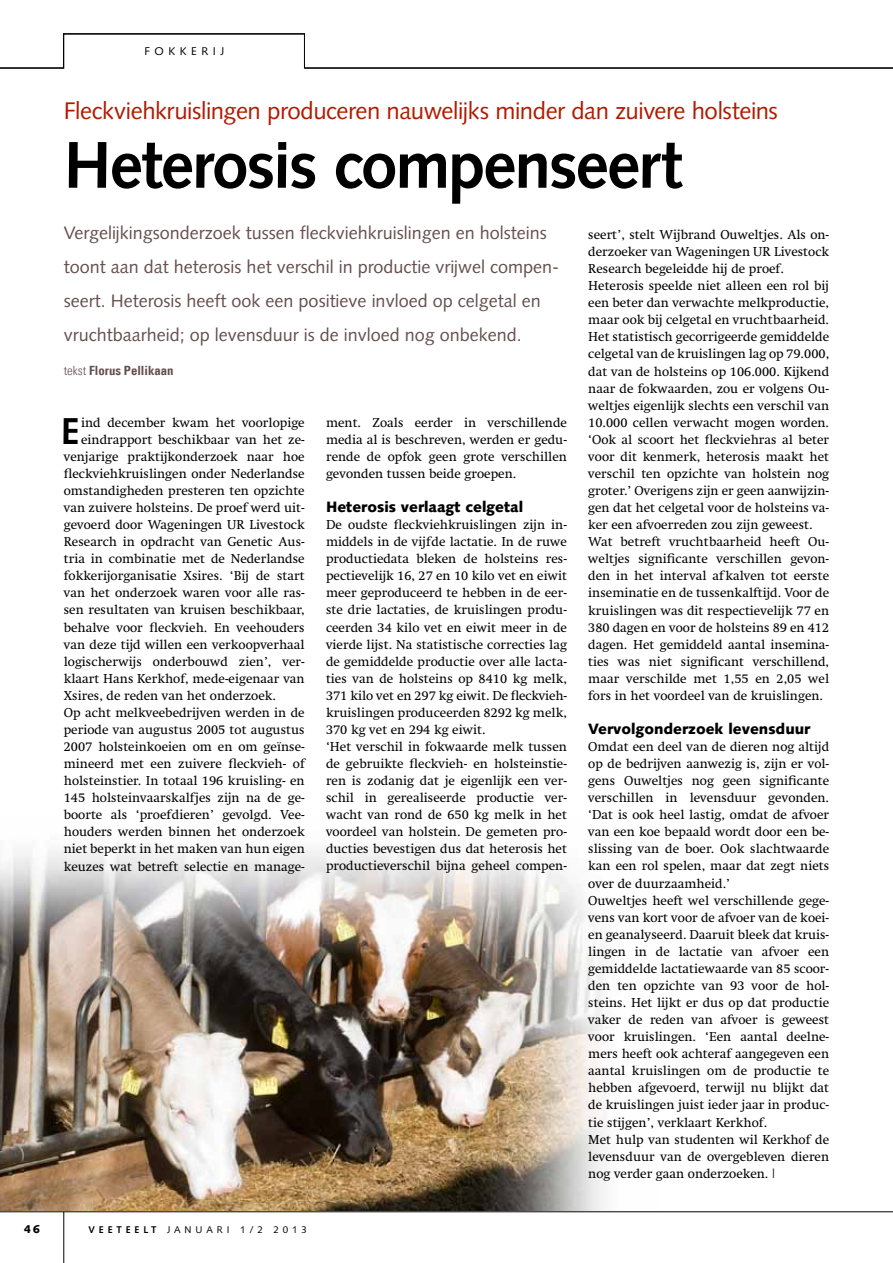
<style>
.page{position:relative;width:893px;height:1263px;background:#fff}
.page>*{position:absolute;margin:0;border:0;box-sizing:border-box;transform-origin:0 0}
.t1{font:700 66px "Syntax LT Pro";letter-spacing:-.03em;color:#000}
.t2{font:700 37.35px "Syntax LT Pro";color:#000}
.t3{font:24px "Syntax LT Pro";letter-spacing:-.02em;color:#b01b00}
.t4{font:18px/34.2px "Syntax LT Pro";color:#654f4d}
.t5{font:900 15px "Syntax LT Pro";color:#000}
.t6{font:13.2px/17.1px "Swift LT Pro";color:#000}
.t7{font:12.75px "Univers Com 67 Bold Cond";color:#654f4d}
.t8{font:11.25px "Syntax LT Pro";letter-spacing:.4em;color:#000}
.t9{font:900 11.25px "Syntax LT Pro";color:#000}
.t10{font:700 9.75px "Syntax LT Pro";letter-spacing:.4em;color:#000}
.t11{font:9.75px "Syntax LT Pro";color:#000}
.s1{font-family:"Univers Com 47 Light Cond"}
.s2{font-family:"Univers LT Pro 45";font-weight:300}
.s3{font-weight:400}
</style>
<div class="page">
<img style="left:0;top:849px;width:603px;height:362px">
<svg style="left:0;top:33px;width:893px;height:35px"></svg>
<svg style="left:0;top:1211px;width:893px;height:52px"></svg>
<hr style="left:63px;top:1212px;width:1px;height:51px;background:#000">
<p class="t8" style="left:144px;top:45px;width:81px">FOKKERIJ</p>
<h3 class="t3" style="left:64px;top:97px;width:716px">Fleckviehkruislingen produceren nauwelijks minder dan zuivere holsteins</h3>
<h1 class="t1" style="left:64px;top:126px;width:620px">Heterosis compenseert</h1>
<p class="t4" style="left:64px;top:216px;width:497px">Vergelijkingsonderzoek tussen fleckviehkruislingen en holsteins toont aan dat heterosis het verschil in productie vrijwel compen&shy;seert. Heterosis heeft ook een positieve invloed op celgetal en vruchtbaarheid; op levensduur is de invloed nog onbekend.</p>
<p class="t7" style="left:64px;top:363px;width:111px"><span class="s1">tekst</span> Florus Pellikaan</p>
<p class="t6" style="left:588px;top:226px;width:242px">seert’, stelt Wijbrand Ouweltjes. Als on&shy;derzoeker van Wageningen UR Livestock Research begeleidde hij de proef.<br>Heterosis speelde niet alleen een rol bij een beter dan verwachte melkproductie, maar ook bij celgetal en vruchtbaarheid.<br>Het statistisch gecorrigeerde gemiddelde celgetal van de kruislingen lag op 79.000, dat van de holsteins op 106.000. Kijkend naar de fokwaarden, zou er volgens Ou&shy;weltjes eigenlijk slechts een verschil van 10.000 cellen verwacht mogen worden. ‘Ook al scoort het fleckviehras al beter voor dit kenmerk, heterosis maakt het verschil ten opzichte van holstein nog groter.’ Overigens zijn er geen aanwijzin&shy;gen dat het celgetal voor de holsteins va&shy;ker een afvoerreden zou zijn geweest.<br>Wat betreft vruchtbaarheid heeft Ou&shy;weltjes significante verschillen gevon&shy;den in het interval afkalven tot eerste inseminatie en de tussenkalftijd. Voor de kruislingen was dit respectievelijk 77 en 380 dagen en voor de holsteins 89 en 412 dagen. Het gemiddeld aantal insemina&shy;ties was niet significant verschillend, maar verschilde met 1,55 en 2,05 wel fors in het voordeel van de kruislingen.</p>
<p class="t5" style="left:588px;top:720px;width:224px">Vervolgonderzoek levensduur</p>
<p class="t6" style="left:588px;top:738px;width:242px">Omdat een deel van de dieren nog altijd op de bedrijven aanwezig is, zijn er vol&shy;gens Ouweltjes nog geen significante verschillen in levensduur gevonden. ‘Dat is ook heel lastig, omdat de afvoer van een koe bepaald wordt door een be&shy;slissing van de boer. Ook slachtwaarde kan een rol spelen, maar dat zegt niets over de duurzaamheid.’<br>Ouweltjes heeft wel verschillende gege&shy;vens van kort voor de afvoer van de koei&shy;en geanalyseerd. Daaruit bleek dat kruis&shy;lingen in de lactatie van afvoer een gemiddelde lactatiewaarde van 85 scoor&shy;den ten opzichte van 93 voor de hol&shy;steins. Het lijkt er dus op dat productie vaker de reden van afvoer is geweest voor kruislingen. ‘Een aantal deelne&shy;mers heeft ook achteraf aangegeven een aantal kruislingen om de productie te hebben afgevoerd, terwijl nu blijkt dat de kruislingen juist ieder jaar in produc&shy;tie stijgen’, verklaart Kerkhof.<br>Met hulp van studenten wil Kerkhof de levensduur van de overgebleven dieren nog verder gaan onderzoeken. <span class="s2">l</span></p>
<h2 class="t2" style="left:61px;top:409px;width:20px">E</h2>
<p class="t6" style="left:81px;top:414px;width:225px">ind december kwam het voorlopige</p>
<p class="t6" style="left:326px;top:414px;width:242px;text-align:justify">ment. Zoals eerder in verschillende media al is beschreven, werden er gedu&shy;rende de opfok geen grote verschillen gevonden tussen beide groepen.</p>
<p class="t5" style="left:326px;top:498px;width:199px">Heterosis verlaagt celgetal</p>
<p class="t6" style="left:326px;top:516px;width:242px">De oudste fleckviehkruislingen zijn in&shy;middels in de vijfde lactatie. In de ruwe productiedata bleken de holsteins res&shy;pectievelijk 16, 27 en 10 kilo vet en eiwit meer geproduceerd te hebben in de eer&shy;ste drie lactaties, de kruislingen produ&shy;ceerden 34 kilo vet en eiwit meer in de vierde lijst. Na statistische correcties lag de gemiddelde productie over alle lacta&shy;ties van de holsteins op 8410 kg melk, 371 kilo vet en 297 kg eiwit. De fleckvieh&shy;kruislingen produceerden 8292 kg melk, 370 kg vet en 294 kg eiwit.<br>‘Het verschil in fokwaarde melk tussen de gebruikte fleckvieh- en holsteinstie&shy;ren is zodanig dat je eigenlijk een ver&shy;schil in gerealiseerde productie ver&shy;wacht van rond de 650 kg melk in het voordeel van holstein. De gemeten pro&shy;ducties bevestigen dus dat heterosis het productieverschil bijna geheel compen-</p>
<p class="t6" style="left:81px;top:431px;width:225px">eindrapport beschikbaar van het ze-</p>
<p class="t6" style="left:64px;top:448px;width:242px">venjarige praktijkonderzoek naar hoe</p>
<p class="t6" style="left:64px;top:465px;width:242px">fleckviehkruislingen onder Nederlandse</p>
<p class="t6" style="left:64px;top:482px;width:242px">omstandigheden presteren ten opzichte</p>
<p class="t6" style="left:64px;top:499px;width:242px">van zuivere holsteins. De proef werd uit-</p>
<p class="t6" style="left:64px;top:516px;width:242px">gevoerd door Wageningen UR Livestock</p>
<p class="t6" style="left:64px;top:533px;width:242px">Research in opdracht van Genetic Aus-</p>
<p class="t6" style="left:64px;top:550px;width:242px">tria in combinatie met de Nederlandse</p>
<p class="t6" style="left:64px;top:567px;width:242px">fokkerijorganisatie Xsires. ‘Bij de start</p>
<p class="t6" style="left:64px;top:584px;width:242px">van het onderzoek waren voor alle ras-</p>
<p class="t6" style="left:64px;top:601px;width:242px">sen resultaten van kruisen beschikbaar,</p>
<p class="t6" style="left:64px;top:618px;width:242px">behalve voor fleckvieh. En veehouders</p>
<p class="t6" style="left:64px;top:635px;width:242px">van deze tijd willen een verkoopverhaal</p>
<p class="t6" style="left:64px;top:653px;width:242px">logischerwijs onderbouwd zien’, ver-</p>
<p class="t6" style="left:64px;top:670px;width:242px">klaart Hans Kerkhof, mede-eigenaar van</p>
<p class="t6" style="left:64px;top:687px;width:214px">Xsires, de reden van het onderzoek.</p>
<p class="t6" style="left:64px;top:704px;width:242px">Op acht melkveebedrijven werden in de</p>
<p class="t6" style="left:64px;top:721px;width:242px">periode van augustus 2005 tot augustus</p>
<p class="t6" style="left:64px;top:738px;width:242px">2007 holsteinkoeien om en om geïnse-</p>
<p class="t6" style="left:64px;top:755px;width:242px">mineerd met een zuivere fleckvieh- of</p>
<p class="t6" style="left:64px;top:772px;width:242px">holsteinstier. In totaal 196 kruisling- en</p>
<p class="t6" style="left:64px;top:789px;width:242px">145 holsteinvaarskalfjes zijn na de ge-</p>
<p class="t6" style="left:64px;top:806px;width:242px">boorte als ‘proefdieren’ gevolgd. Vee-</p>
<p class="t6" style="left:64px;top:823px;width:242px">houders werden binnen het onderzoek</p>
<p class="t6" style="left:64px;top:840px;width:242px">niet beperkt in het maken van hun eigen</p>
<p class="t6" style="left:64px;top:857px;width:242px">keuzes wat betreft selectie en manage-</p>
<p class="t9" style="left:24px;top:1222px;width:18px">46</p>
<p class="t10" style="left:89px;top:1223px;width:135px">VEETEELT <span class="s3">januari</span></p>
<p class="t11" style="left:292px;top:1223px;width:16px">1 3</p>
<p class="t11" style="left:240px;top:1223px;width:68px">1/2 2009</p>
</div>
